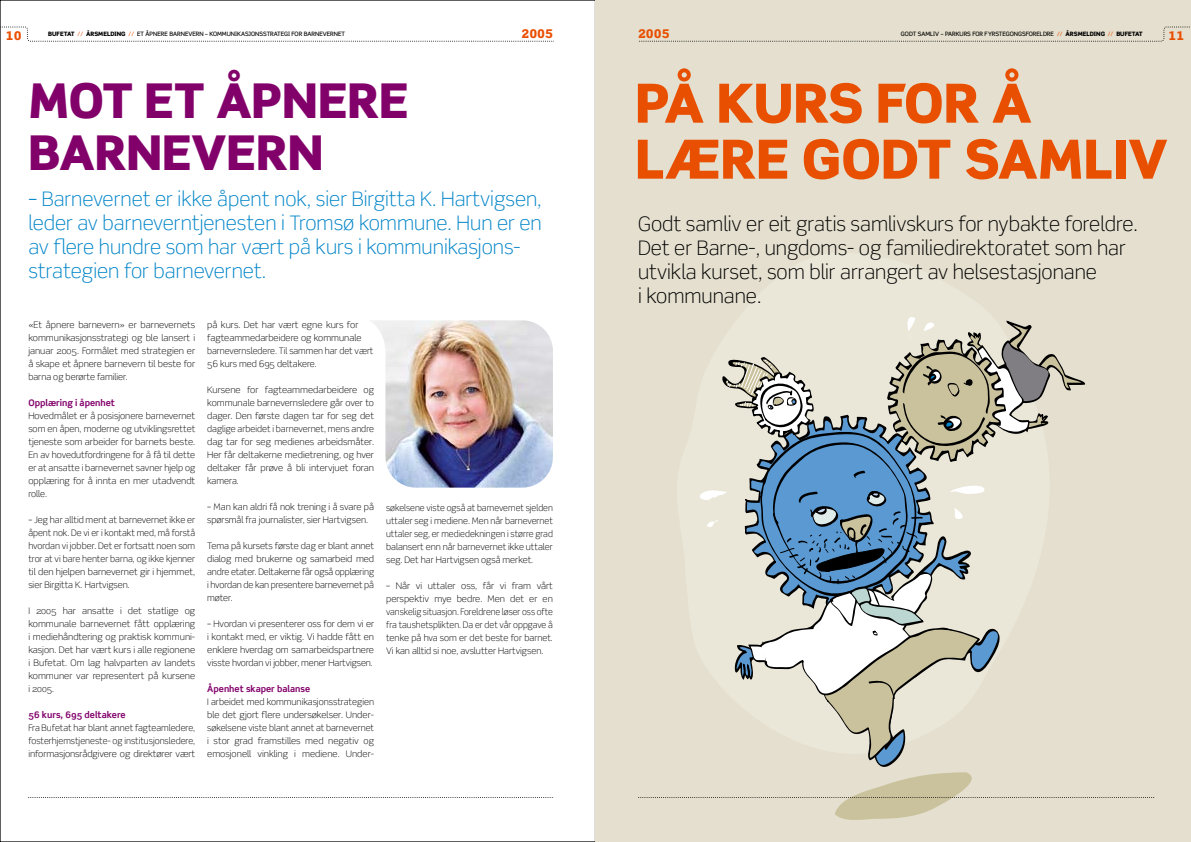
<style>
.page{position:relative;width:1191px;height:842px;background:#fff}
.page>*{position:absolute;margin:0;border:0;box-sizing:border-box;transform-origin:0 0}
.t1{font:900 54px/56px "Scene";color:#e94f00}
.t2{font:900 48px/52px "Scene";color:#82006a}
.t3{font:300 20px/24px "Scene";color:#0385c8}
.t4{font:300 20px/24px "Scene";color:#000}
.t5{font:900 12px "Scene Alt";color:#e94f00}
.t6{font:300 9px/13px "Scene";color:#000;text-align:justify}
.t7{font:700 9px "Scene";color:#82006a}
.t8{font:500 6px "Scene Alt";color:#000}
.s1{font-weight:900}
.s2{color:#e94f00}
</style>
<div class="page">
<svg style="left:0;top:26px;width:553px;height:16px"></svg>
<svg style="left:28px;top:797px;width:525px;height:1px"></svg>
<div style="left:595px;top:0;width:596px;height:842px;background:#e4dfce"></div>
<svg style="left:639px;top:26px;width:551px;height:16px"></svg>
<svg style="left:745px;top:253px;width:241px;height:58px;fill:#eae7d9"></svg>
<img style="left:371px;top:320px;width:182px;height:168px">
<svg style="left:638px;top:311px;width:516px;height:509px"></svg>
<h3 class="t5" style="left:6px;top:28px;width:17px">10</h3>
<h3 class="t5" style="left:521px;top:26px;width:33px">2005</h3>
<h2 class="t2" style="left:28px;top:74px;width:382px">MOT ET ÅPNERE<br>BARNEVERN</h2>
<h3 class="t3" style="left:28px;top:187px;width:515px">– Barnevernet er ikke åpent nok, sier Birgitta K. Hartvigsen, leder av barneverntjenesten i Tromsø kommune. Hun er en av flere hundre som har vært på kurs i kommunikasjons&shy;strategien for barnevernet.</h3>
<p class="t6" style="left:28px;top:318px;width:168px">«Et åpnere barnevern» er barnevernets kommunikasjonsstrategi og ble lansert i januar 2005. Formålet med strategien er å skape et åpnere barnevern til beste for barna og berørte familier.</p>
<p class="t7" style="left:28px;top:397px;width:88px">Opplæring i åpenhet</p>
<p class="t6" style="left:28px;top:409px;width:168px">Hovedmålet er å posisjonere barnevernet som en åpen, moderne og utviklingsrettet tjeneste som arbeider for barnets beste.<br>En av hovedutfordringene for å få til dette er at ansatte i barnevernet savner hjelp og opplæring for å innta en mer utadvendt rolle.</p>
<p class="t6" style="left:28px;top:513px;width:168px">– Jeg har alltid ment at barnevernet ikke er åpent nok. De vi er i kontakt med, må forstå hvordan vi jobber. Det er fortsatt noen som tror at vi bare henter barna, og ikke kjenner til den hjelpen barnevernet gir i hjemmet, sier Birgitta K. Hartvigsen.</p>
<p class="t6" style="left:28px;top:604px;width:168px">I 2005 har ansatte i det statlige og kommunale barnevernet fått opplæring i mediehåndtering og praktisk kommuni&shy;kasjon. Det har vært kurs i alle regionene i Bufetat. Om lag halvparten av landets kommuner var representert på kursene i 2005.</p>
<p class="t7" style="left:28px;top:709px;width:99px">56 kurs, 695 deltakere</p>
<p class="t6" style="left:28px;top:721px;width:168px">Fra Bufetat har blant annet fagteamledere, fosterhjemstjeneste- og institusjonsledere, informasjonsrådgivere og direktører vært</p>
<p class="t8" style="left:48px;top:31px;width:298px"><span class="s1">BUFETAT</span> <span class="s2">//</span> <span class="s1">ÅRSMELDING</span> <span class="s2">//</span> ET ÅPNERE BARNEVERN – KOMMUNIKASJONSSTRATEGI FOR BARNEVERNET</p>
<p class="t6" style="left:207px;top:318px;width:168px;text-align:left">på kurs. Det har vært egne kurs for fagteammedarbeidere og kommunale barnevernsledere. Til sammen har det vært 56 kurs med 695 deltakere.</p>
<p class="t6" style="left:207px;top:383px;width:168px">Kursene for fagteammed-arbeidere og kommunale barnevernsledere går over to dager. Den første dagen tar for seg det daglige arbeidet i barnevernet, mens andre dag tar for seg medienes arbeidsmåter.<br>Her får delta-kerne medietrening, og hver deltaker får prøve å bli intervjuet foran kamera.</p>
<p class="t6" style="left:207px;top:500px;width:168px">– Man kan aldri få nok trening i å svare på spørsmål fra journalister, sier Hartvigsen.</p>
<p class="t6" style="left:207px;top:539px;width:168px">Tema på kursets første dag er blant annet dialog med brukerne og samarbeid med andre etater. Deltakerne får også opp-læring i hvordan de kan presentere barne-vernet på møter.</p>
<p class="t6" style="left:207px;top:617px;width:168px">– Hvordan vi presenterer oss for dem vi er i kontakt med, er viktig. Vi hadde fått en enklere hverdag om samarbeidspartnere visste hvordan vi jobber, mener Hartvigsen.</p>
<p class="t7" style="left:207px;top:683px;width:104px">Åpenhet skaper balanse</p>
<p class="t6" style="left:207px;top:695px;width:168px">I arbeidet med kommunikasjonsstrategien ble det gjort flere undersøkelser. Under&shy;søkelsene viste blant annet at barnevernet i stor grad framstilles med negativ og emosjonell vinkling i mediene. Under-</p>
<p class="t6" style="left:386px;top:501px;width:168px">søkelsene viste også at barnevernet sjelden uttaler seg i mediene. Men når barnevernet uttaler seg, er mediedekningen i større grad balansert enn når barnevernet ikke uttaler seg. Det har Hartvigsen også merket.</p>
<p class="t6" style="left:386px;top:579px;width:168px">– Når vi uttaler oss, får vi fram vårt per-spektiv mye bedre. Men det er en vanskelig situasjon. Foreldrene løser oss ofte fra taushetsplikten. Da er det vår oppgave å tenke på hva som er det beste for barnet.<br>Vi kan alltid si noe, avslutter Hartvigsen.</p>
<h3 class="t5" style="left:638px;top:26px;width:33px">2005</h3>
<p class="t8" style="left:901px;top:31px;width:243px">GODT SAMLIV – PARKURS FOR FYRSTEGONGSFORELDRE <span class="s2">//</span> <span class="s1">ÅRSMELDING</span> <span class="s2">//</span> <span class="s1">BUFETAT</span></p>
<h3 class="t5" style="left:1168px;top:28px;width:17px">11</h3>
<h1 class="t1" style="left:635px;top:74px;width:534px">PÅ KURS FOR Å<br>LÆRE GODT SAMLIV</h1>
<h3 class="t4" style="left:638px;top:212px;width:501px">Godt samliv er eit gratis samlivskurs for nybakte foreldre.<br>Det er Barne-, ungdoms- og familiedirektoratet som har utvikla kurset, som blir arrangert av helsestasjonane<br>i kommunane.</h3>
</div>
